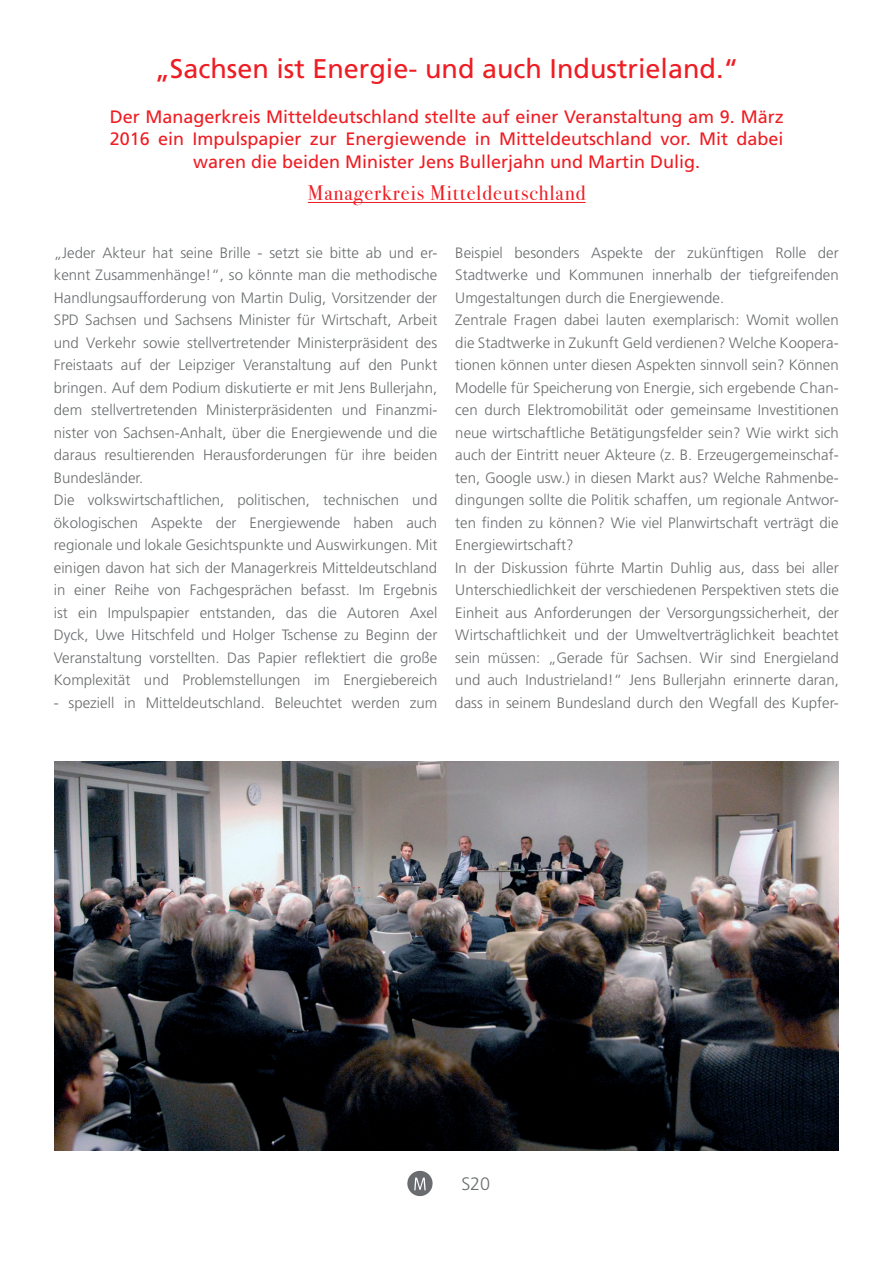
<style>
.page{position:relative;width:893px;height:1263px;background:#fff}
.page>*{position:absolute;margin:0;border:0;box-sizing:border-box;transform-origin:0 0}
.t1{font:27px "Frutiger LT Std";color:#ee1d23}
.t2{font:21px "Bodoni Svty Two ITCTT";letter-spacing:.05em;color:#ee1d23}
.t3{font:18px/22.5px "Frutiger LT Std";color:#ee1d23;text-align:center}
.t4{font:300 18px "Frutiger LT Std";color:#6a6d6f}
.t5{font:300 15px/22.5px "Frutiger LT Std";color:#6a6d6f}
</style>
<div class="page">
<svg style="left:407px;top:1171px;width:26px;height:26px"></svg>
<hr style="left:308px;top:202px;width:278px;height:1px;background:#ee1d23">
<img style="left:54px;top:761px;width:784px;height:389px">
<h1 class="t1" style="left:155px;top:52px;width:585px">„Sachsen ist Energie- und auch Industrieland.“</h1>
<p class="t3" style="left:110px;top:105px;width:675px">Der Managerkreis Mitteldeutschland stellte auf einer Veranstaltung am 9. März<br>2016 ein Impulspapier zur Energiewende in Mitteldeutschland vor. Mit dabei waren die beiden Minister Jens Bullerjahn und Martin Dulig.</p>
<h2 class="t2" style="left:308px;top:176px;width:279px">Managerkreis Mitteldeutschland</h2>
<p class="t5" style="left:54px;top:242px;width:385px">„Jeder Akteur hat seine Brille - setzt sie bitte ab und er&shy;kennt Zusammenhänge!“, so könnte man die methodische Handlungsaufforderung von Martin Dulig, Vorsitzender der SPD Sachsen und Sachsens Minister für Wirtschaft, Arbeit und Verkehr sowie stellvertretender Ministerpräsident des Freistaats auf der Leipziger Veranstaltung auf den Punkt bringen. Auf dem Podium diskutierte er mit Jens Bullerjahn, dem stellvertretenden Ministerpräsidenten und Finanzmi&shy;nister von Sachsen-Anhalt, über die Energiewende und die daraus resultierenden Herausforderungen für ihre beiden Bundesländer.<br>Die volkswirtschaftlichen, politischen, technischen und ökologischen Aspekte der Energiewende haben auch regionale und lokale Gesichtspunkte und Auswirkungen. Mit einigen davon hat sich der Managerkreis Mitteldeutschland in einer Reihe von Fachgesprächen befasst. Im Ergebnis ist ein Impulspapier entstanden, das die Autoren Axel Dyck, Uwe Hitschfeld und Holger Tschense zu Beginn der Veranstaltung vorstellten. Das Papier reflektiert die große Komplexität und Problemstellungen im Energiebereich</p>
<p class="t5" style="left:54px;top:692px;width:385px">- speziell in Mitteldeutschland. Beleuchtet werden zum</p>
<p class="t5" style="left:455px;top:242px;width:385px">Beispiel besonders Aspekte der zukünftigen Rolle der Stadtwerke und Kommunen innerhalb der tiefgreifenden Umgestaltungen durch die Energiewende.<br>Zentrale Fragen dabei lauten exemplarisch: Womit wollen die Stadtwerke in Zukunft Geld verdienen? Welche Koopera&shy;tionen können unter diesen Aspekten sinnvoll sein? Können Modelle für Speicherung von Energie, sich ergebende Chan&shy;cen durch Elektromobilität oder gemeinsame Investitionen neue wirtschaftliche Betätigungsfelder sein? Wie wirkt sich auch der Eintritt neuer Akteure (z. B. Erzeugergemeinschaf&shy;ten, Google usw.) in diesen Markt aus? Welche Rahmenbe&shy;dingungen sollte die Politik schaffen, um regionale Antwor&shy;ten finden zu können? Wie viel Planwirtschaft verträgt die Energiewirtschaft?<br>In der Diskussion führte Martin Duhlig aus, dass bei aller Unterschiedlichkeit der verschiedenen Perspektiven stets die Einheit aus Anforderungen der Versorgungssicherheit, der Wirtschaftlichkeit und der Umweltverträglichkeit beachtet sein müssen: „Gerade für Sachsen. Wir sind Energieland und auch Industrieland!“ Jens Bullerjahn erinnerte daran, dass in seinem Bundesland durch den Wegfall des Kupfer-</p>
<p class="t4" style="left:461px;top:1174px;width:30px">S20</p>
</div>
